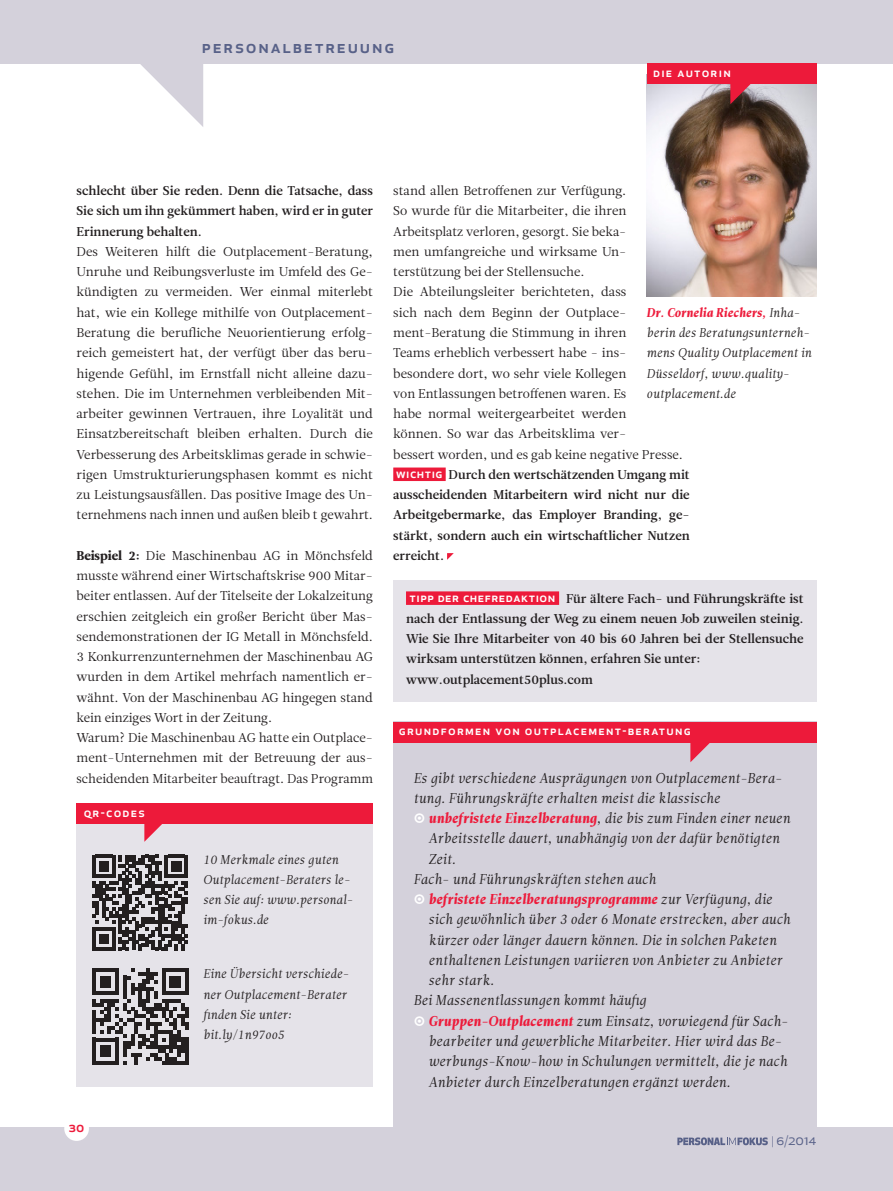
<style>
.page{position:relative;width:893px;height:1191px;background:#fff}
.page>*{position:absolute;margin:0;border:0;box-sizing:border-box;transform-origin:0 0}
.t1{font:500 18px "Apex New";letter-spacing:.1em;color:#586188}
.t2{font:15px "Apex New";color:#586188}
._09_Kompakt{font:14.25px/20.2px "Leitura Italic 1";color:#231f20}
.t3{font:500 14.25px "Apex New";color:#ed1a3a}
._03_Body_Normal{font:12.75px/20.2px "Leitura News Roman 1";color:#231f20;text-align:justify}
.praxistipp{font:12.75px/20.2px "Leitura News Roman 3";color:#231f20;text-align:justify}
._07_Bildunterschrift{font:12.75px/20.2px "Leitura Italic 1";color:#231f20}
._03_Body_Normal-2{font:500 12.75px "Apex New";letter-spacing:.1em;color:#fff}
.s1{font-family:"Leitura News Roman 4"}
.s2{font-family:"Apex New";font-weight:500;color:#fff}
.s3{font-family:"Leitura Italic 4";color:#ed1a3a}
.s4{font-size:10.8px}
.s5{font-size:12px}
</style>
<div class="page">
<div style="left:0;top:0;width:893px;height:64px;background:#d4d1db"></div>
<svg style="left:140px;top:64px;width:63px;height:63px"></svg>
<div style="left:393px;top:722px;width:423px;height:405px;background:#d4d1db"></div>
<div style="left:393px;top:722px;width:423px;height:20px;background:#ed1a3a"></div>
<svg style="left:690px;top:742px;width:21px;height:20px"></svg>
<div style="left:393px;top:467px;width:53px;height:14px;background:#ed1a3a"></div>
<svg style="left:447px;top:553px;width:7px;height:7px"></svg>
<img style="left:647px;top:84px;width:169px;height:212px">
<div style="left:647px;top:64px;width:169px;height:20px;background:#ed1a3a"></div>
<svg style="left:730px;top:84px;width:21px;height:20px"></svg>
<div style="left:77px;top:803px;width:296px;height:283px;background:#e5e3e9"></div>
<div style="left:77px;top:803px;width:296px;height:20px;background:#ed1a3a"></div>
<svg style="left:144px;top:823px;width:20px;height:19px"></svg>
<svg style="left:92px;top:968px;width:97px;height:96px"></svg>
<svg style="left:92px;top:855px;width:96px;height:95px"></svg>
<div style="left:393px;top:580px;width:423px;height:121px;background:#e5e3e9"></div>
<div style="left:406px;top:591px;width:153px;height:14px;background:#ed1a3a"></div>
<div style="left:0;top:1127px;width:893px;height:64px;background:#d4d1db"></div>
<div style="left:65px;top:1117px;width:23px;height:23px;background:#fff;border-radius:50%"></div>
<div style="left:64px;top:1116px;width:25px;height:24px;border:2px solid #fff;border-radius:50%"></div>
<svg style="left:677px;top:1137px;width:91px;height:8px"></svg>
<p class="t1" style="left:202px;top:35px;width:194px">personalbetreuung</p>
<p class="_03_Body_Normal-2" style="left:653px;top:64px;width:79px">die autorin</p>
<p class="praxistipp" style="left:77px;top:181px;width:298px">schlecht über Sie reden. Denn die Tatsache, dass Sie sich um ihn gekümmert haben, wird er in guter Erinnerung behalten.</p>
<p class="_03_Body_Normal" style="left:77px;top:242px;width:298px">Des Weiteren hilft die Outplacement-Beratung, Unruhe und Reibungsverluste im Umfeld des Ge&shy;kündigten zu vermeiden. Wer einmal miterlebt hat, wie ein Kollege mithilfe von Outplacement-Beratung die berufliche Neuorientierung erfolg&shy;reich gemeistert hat, der verfügt über das beru&shy;higende Gefühl, im Ernstfall nicht alleine dazu&shy;stehen. Die im Unternehmen verbleibenden Mit&shy;arbeiter gewinnen Vertrauen, ihre Loyalität und Einsatzbereitschaft bleiben erhalten. Durch die Verbesserung des Arbeitsklimas gerade in schwie&shy;rigen Umstrukturierungsphasen kommt es nicht zu Leistungsausfällen. Das positive Image des Un&shy;ternehmens nach innen und außen bleib t gewahrt.</p>
<p class="_03_Body_Normal" style="left:77px;top:545px;width:298px"><span class="s1">Beispiel 2:</span> Die Maschinenbau AG in Mönchsfeld musste während einer Wirtschaftskrise 900 Mitar&shy;beiter entlassen. Auf der Titelseite der Lokalzeitung erschien zeitgleich ein großer Bericht über Mas&shy;sendemonstrationen der IG Metall in Mönchsfeld.<br>3 Konkurrenzunternehmen der Maschinenbau AG wurden in dem Artikel mehrfach namentlich er&shy;wähnt. Von der Maschinenbau AG hingegen stand kein einziges Wort in der Zeitung.</p>
<p class="_03_Body_Normal" style="left:77px;top:728px;width:298px">Warum? Die Maschinenbau AG hatte ein Outplace&shy;ment-Unternehmen mit der Betreuung der aus&shy;scheidenden Mitarbeiter beauftragt. Das Programm</p>
<p class="_03_Body_Normal-2" style="left:84px;top:803px;width:63px">qr-codes</p>
<p class="t3" style="left:69px;top:1117px;width:17px">30</p>
<p class="_07_Bildunterschrift" style="left:203px;top:849px;width:151px">10 Merkmale eines guten<br>Outplacement-Beraters le&shy;sen Sie auf: www.personal&shy;im-fokus.de</p>
<p class="_07_Bildunterschrift" style="left:203px;top:964px;width:147px">Eine Übersicht verschiede&shy;ner Outplacement-Berater finden Sie unter:</p>
<p class="_07_Bildunterschrift" style="left:203px;top:1024px;width:83px">bit.ly/1n97oo5</p>
<p class="_03_Body_Normal" style="left:393px;top:181px;width:235px">stand allen Betroffenen zur Verfügung.<br>So wurde für die Mitarbeiter, die ihren Arbeitsplatz verloren, gesorgt. Sie beka&shy;men umfangreiche und wirksame Un&shy;terstützung bei der Stellensuche.</p>
<p class="_03_Body_Normal" style="left:393px;top:282px;width:291px;text-align:left">Die Abteilungsleiter berichteten, dass<br>sich nach dem Beginn der Outplace&shy;ment-Beratung die Stimmung in ihren<br>Teams erheblich verbessert habe - ins&shy;besondere dort, wo sehr viele Kollegen<br>von Entlassungen betroffenen waren. Es<br>habe normal weitergearbeitet werden<br>können. So war das Arbeitsklima ver-<br>bessert worden, und es gab keine negative Presse.</p>
<p class="praxistipp" style="left:393px;top:464px;width:298px"><span class="s2">wichtig</span> Durch den wertschätzenden Umgang mit ausscheidenden Mitarbeitern wird nicht nur die Arbeitgebermarke, das Employer Branding, ge&shy;stärkt, sondern auch ein wirtschaftlicher Nutzen erreicht.</p>
<p class="_07_Bildunterschrift" style="left:647px;top:302px;width:166px"><span class="s3">Dr. Cornelia Riechers,</span> Inha&shy;berin des Beratungsunterneh&shy;mens Quality Outplacement in<br>Düsseldorf, www.quality-</p>
<p class="_07_Bildunterschrift" style="left:647px;top:383px;width:91px">outplacement.de</p>
<p class="praxistipp" style="left:406px;top:588px;width:399px"><span class="s2">tipp der chefredaktion</span> Für ältere Fach- und Führungskräfte ist nach der Entlassung der Weg zu einem neuen Job zuweilen steinig.<br>Wie Sie Ihre Mitarbeiter von 40 bis 60 Jahren bei der Stellensuche wirksam unterstützen können, erfahren Sie unter:</p>
<p class="praxistipp" style="left:406px;top:669px;width:188px">www.outplacement50plus.com</p>
<p class="_03_Body_Normal-2" style="left:399px;top:722px;width:294px">grundformen von outplacement-beratung</p>
<p class="_09_Kompakt" style="left:413px;top:768px;width:370px">Es gibt verschiedene Ausprägungen von Outplacement-Bera&shy;tung. Führungskräfte erhalten meist die klassische</p>
<p class="_09_Kompakt" style="left:428px;top:808px;width:363px"><span class="s3">unbefristete Einzelberatung</span>, die bis zum Finden einer neuen<br>Arbeitsstelle dauert, unabhängig von der dafür benötigten<br>Zeit.</p>
<p class="_09_Kompakt" style="left:413px;top:869px;width:244px">Fach- und Führungskräften stehen auch</p>
<p class="_09_Kompakt" style="left:428px;top:889px;width:363px"><span class="s3">befristete Einzelberatungsprogramme</span> zur Verfügung, die sich gewöhnlich über 3 oder 6 Monate erstrecken, aber auch kürzer oder länger dauern können. Die in solchen Paketen enthaltenen Leistungen variieren von Anbieter zu Anbieter sehr stark.</p>
<p class="_09_Kompakt" style="left:413px;top:990px;width:234px">Bei Massenentlassungen kommt häufig</p>
<p class="_09_Kompakt" style="left:428px;top:1011px;width:361px"><span class="s3">Gruppen-Outplacement</span> zum Einsatz, vorwiegend für Sach&shy;bearbeiter und gewerbliche Mitarbeiter. Hier wird das Be&shy;werbungs-Know-how in Schulungen vermittelt, die je nach Anbieter durch Einzelberatungen ergänzt werden.</p>
<p class="t2" style="left:772px;top:1129px;width:46px"><span class="s4">|</span> 6<span class="s5">/</span>2014</p>
</div>
